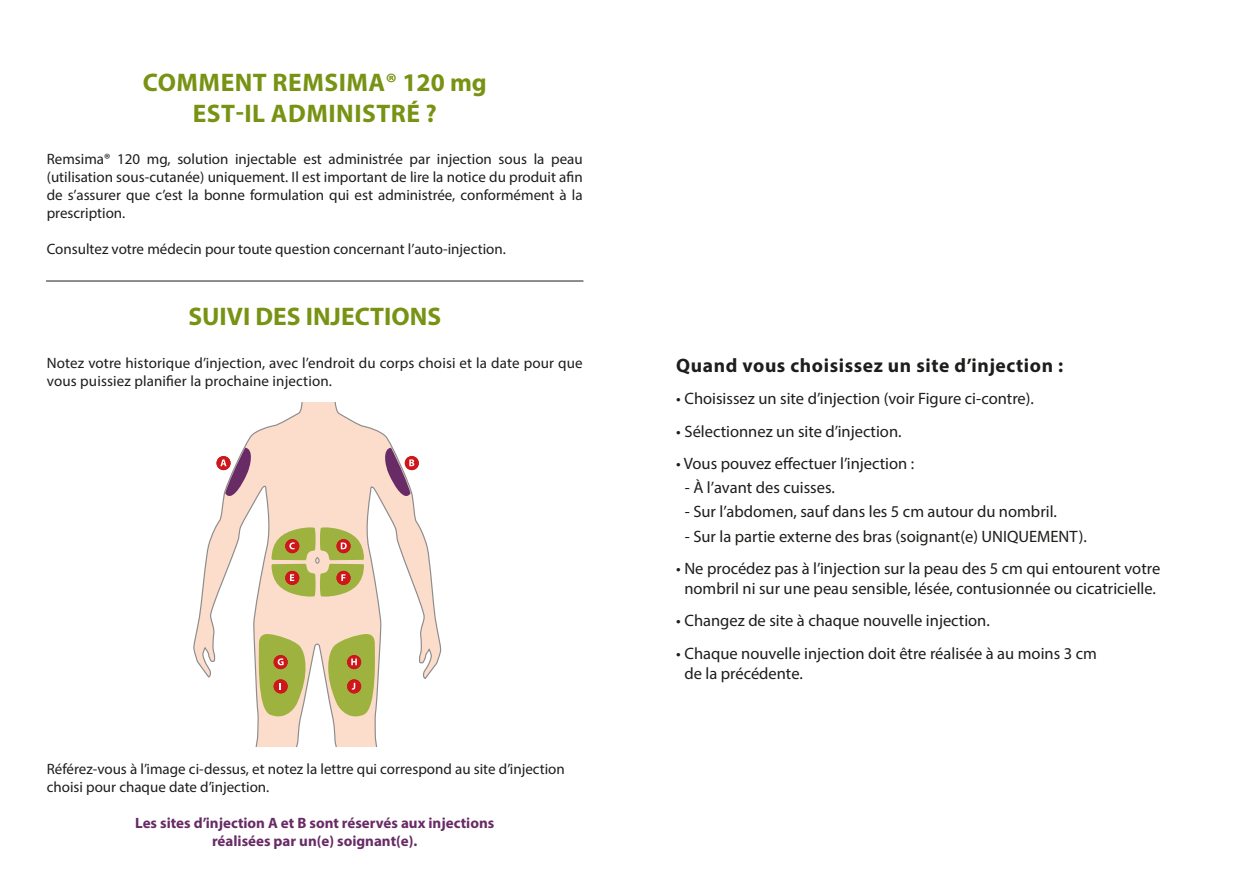
<style>
.page{position:relative;width:1259px;height:893px;background:#fff}
.page>*{position:absolute;margin:0;border:0;box-sizing:border-box;transform-origin:0 0}
.t1{font:700 25.5px/30.6px "Myriad Pro";letter-spacing:.02em;color:#789313;text-align:center}
.t2{font:700 25.5px "Myriad Pro";color:#789313}
.t3{font:700 19.5px "Myriad Pro";letter-spacing:.03em;color:#1d1d1b}
.t4{font:16.5px/19.8px "Myriad Pro";color:#1d1d1b;text-align:center}
.t5{font:15px/18px "Myriad Pro";color:#1d1d1b}
.t6{font:700 15px/18px "Myriad Pro";color:#682b66;text-align:center}
</style>
<div class="page">
<hr style="left:46px;top:281px;width:537px;height:1px;background:#1d1d1b">
<svg style="left:193px;top:402px;width:249px;height:345px"></svg>
<svg style="left:256px;top:632px;width:54px;height:90px"></svg>
<svg style="left:323px;top:632px;width:54px;height:90px"></svg>
<svg style="left:271px;top:527px;width:93px;height:70px"></svg>
<div style="left:216px;top:456px;width:15px;height:14px;background:#cd171a;border-radius:7px"></div>
<svg style="left:220px;top:448px;width:34px;height:54px"></svg>
<div style="left:405px;top:456px;width:14px;height:14px;background:#cd171a;border-radius:7px"></div>
<svg style="left:382px;top:448px;width:32px;height:54px"></svg>
<p class="t1" style="left:143px;top:67px;width:345px">COMMENT REMSIMA® 120 mg<br>EST-IL ADMINISTRÉ ?</p>
<p class="t5" style="left:47px;top:150px;width:537px;text-align:justify">Remsima® 120 mg, solution injectable est administrée par injection sous la peau (utilisation sous-cutanée) uniquement. Il est important de lire la notice du produit afin de s’assurer que c’est la bonne formulation qui est administrée, conformément à la prescription.</p>
<p class="t5" style="left:47px;top:240px;width:460px">Consultez votre médecin pour toute question concernant l’auto-injection.</p>
<p class="t2" style="left:188px;top:300px;width:254px">SUIVI DES INJECTIONS</p>
<p class="t5" style="left:47px;top:354px;width:537px">Notez votre historique d’injection, avec l’endroit du corps choisi et la date pour que vous puissiez planifier la prochaine injection.</p>
<p class="t3" style="left:676px;top:352px;width:388px">Quand vous choisissez un site d’injection :</p>
<p class="t4" style="left:676px;top:389px;width:359px">• Choisissez un site d’injection (voir Figure ci-contre).</p>
<p class="t4" style="left:676px;top:421px;width:227px">• Sélectionnez un site d’injection.</p>
<p class="t4" style="left:676px;top:454px;width:239px">• Vous pouvez effectuer l’injection :</p>
<p class="t4" style="left:685px;top:478px;width:152px">- À l’avant des cuisses.</p>
<p class="t4" style="left:685px;top:502px;width:373px">- Sur l’abdomen, sauf dans les 5 cm autour du nombril.</p>
<p class="t4" style="left:685px;top:526px;width:403px">- Sur la partie externe des bras (soignant(e) UNIQUEMENT).</p>
<p class="t4" style="left:676px;top:558px;width:485px">• Ne procédez pas à l’injection sur la peau des 5 cm qui entourent votre nombril ni sur une peau sensible, lésée, contusionnée ou cicatricielle.</p>
<p class="t4" style="left:676px;top:611px;width:315px">• Changez de site à chaque nouvelle injection.</p>
<p class="t4" style="left:684px;top:643px;width:414px;text-align:left;text-indent:-8px">• Chaque nouvelle injection doit être réalisée à au moins 3 cm de la précédente.</p>
<p class="t5" style="left:47px;top:760px;width:519px">Référez-vous à l’image ci-dessus, et notez la lettre qui correspond au site d’injection choisi pour chaque date d’injection.</p>
<p class="t6" style="left:135px;top:814px;width:361px">Les sites d’injection A et B sont réservés aux injections réalisées par un(e) soignant(e).</p>
</div>
